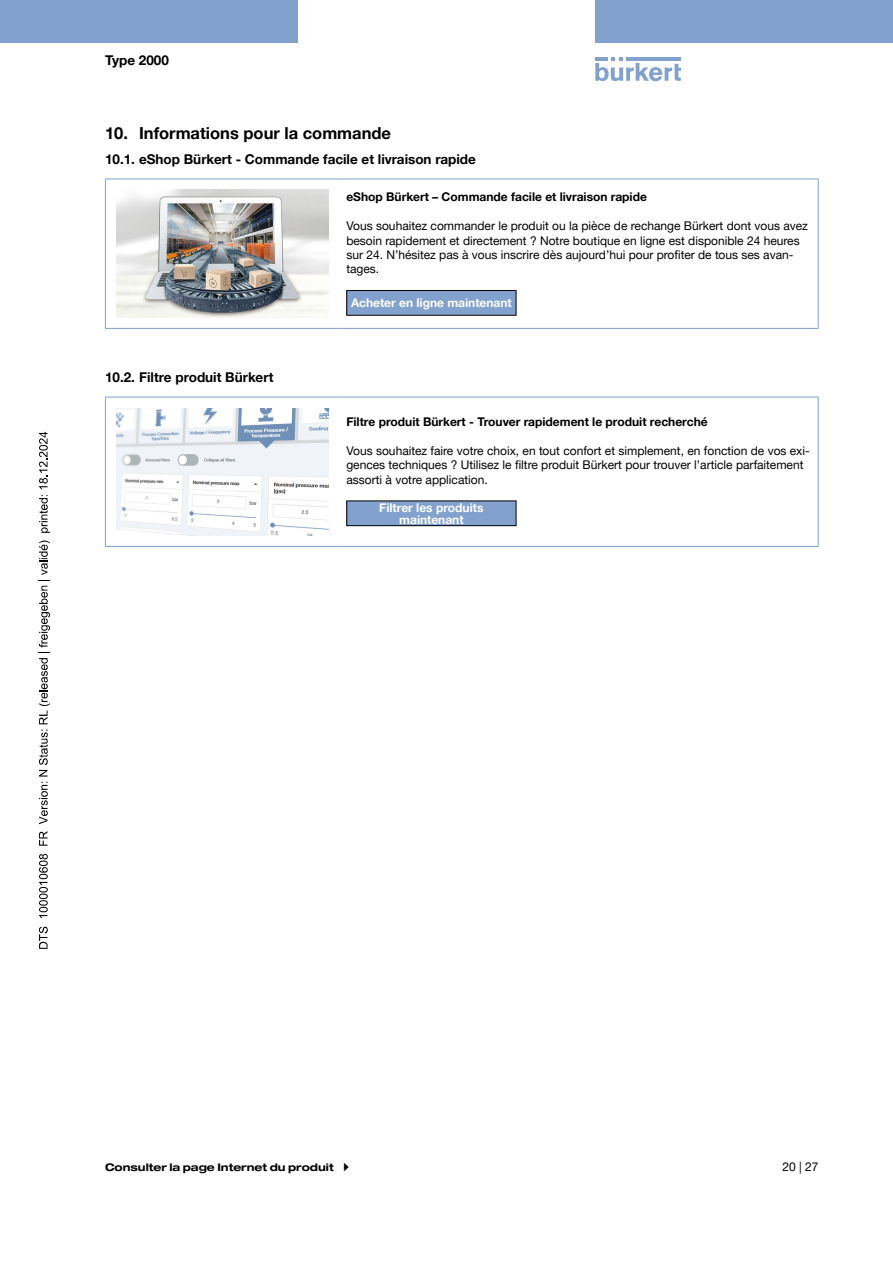
<style>
.page{position:relative;width:893px;height:1263px;background:#fff}
.page>*{position:absolute;margin:0;border:0;box-sizing:border-box;transform-origin:0 0}
.t1{font:700 16.5px "Helvetica Neue LTW1 G";color:#000}
.t2{font:700 13.5px "Helvetica Neue LTW1 G";color:#000}
.t3{font:12px/14.4px "Helvetica Neue LTW1 G";color:#000}
.t4{font:700 12px "Helvetica Neue LTW1 G";color:#000}
.t5{font:700 12px/12px "Helvetica Neue LTW1 G";color:#fff;text-align:center}
.t6{font:700 expanded 10.5px "Helvetica Neue LTW1 G";color:#000}
</style>
<div class="page">
<svg style="left:595px;top:57px;width:86px;height:24px"></svg>
<hr style="left:626px;top:57px;width:55px;height:4px;background:#82a1cc">
<div style="left:0;top:0;width:298px;height:42px;background:#82a1cc"></div>
<div style="left:595px;top:0;width:298px;height:42px;background:#82a1cc"></div>
<hr style="left:338px;top:179px;width:481px;height:1px;background:#82a1cc">
<hr style="left:818px;top:179px;width:1px;height:149px;background:#82a1cc">
<hr style="left:338px;top:328px;width:481px;height:1px;background:#82a1cc">
<hr style="left:105px;top:179px;width:233px;height:1px;background:#82a1cc">
<hr style="left:105px;top:179px;width:1px;height:149px;background:#82a1cc">
<hr style="left:105px;top:328px;width:233px;height:1px;background:#82a1cc">
<img style="left:116px;top:190px;width:213px;height:127px">
<div style="left:347px;top:290px;width:169px;height:25px;background:#82a1cc"></div>
<div style="left:346px;top:290px;width:170px;height:26px;border:1px solid #000"></div>
<hr style="left:338px;top:397px;width:481px;height:1px;background:#82a1cc">
<hr style="left:818px;top:397px;width:1px;height:149px;background:#82a1cc">
<hr style="left:338px;top:546px;width:481px;height:1px;background:#82a1cc">
<hr style="left:105px;top:397px;width:233px;height:1px;background:#82a1cc">
<hr style="left:105px;top:397px;width:1px;height:149px;background:#82a1cc">
<hr style="left:105px;top:546px;width:233px;height:1px;background:#82a1cc">
<img style="left:116px;top:408px;width:213px;height:128px">
<div style="left:347px;top:501px;width:169px;height:25px;background:#82a1cc"></div>
<div style="left:346px;top:500px;width:170px;height:26px;border:1px solid #000"></div>
<svg style="left:39px;top:927px;width:9px;height:22px"></svg>
<svg style="left:39px;top:854px;width:9px;height:64px"></svg>
<svg style="left:39px;top:831px;width:9px;height:15px"></svg>
<svg style="left:39px;top:782px;width:9px;height:42px"></svg>
<svg style="left:39px;top:540px;width:11px;height:236px"></svg>
<svg style="left:39px;top:495px;width:11px;height:38px"></svg>
<svg style="left:39px;top:432px;width:9px;height:57px"></svg>
<p class="t2" style="left:105px;top:52px;width:65px">Type 2000</p>
<h1 class="t1" style="left:105px;top:123px;width:287px">10. Informations pour la commande</h1>
<p class="t2" style="left:105px;top:151px;width:372px">10.1. eShop Bürkert - Commande facile et livraison rapide</p>
<p class="t4" style="left:346px;top:190px;width:302px">eShop Bürkert – Commande facile et livraison rapide</p>
<p class="t3" style="left:346px;top:219px;width:463px">Vous souhaitez commander le produit ou la pièce de rechange Bürkert dont vous avez besoin rapidement et directement ? Notre boutique en ligne est disponible 24 heures sur 24. N’hésitez pas à vous inscrire dès aujourd’hui pour profiter de tous ses avan&shy;tages.</p>
<p class="t5" style="left:351px;top:297px;width:162px">Acheter en ligne maintenant</p>
<p class="t2" style="left:105px;top:369px;width:170px">10.2. Filtre produit Bürkert</p>
<p class="t4" style="left:346px;top:414px;width:363px">Filtre produit Bürkert - Trouver rapidement le produit recherché</p>
<p class="t3" style="left:346px;top:443px;width:465px">Vous souhaitez faire votre choix, en tout confort et simplement, en fonction de vos exi&shy;gences techniques ? Utilisez le filtre produit Bürkert pour trouver l’article parfaitement assorti à votre application.</p>
<p class="t5" style="left:379px;top:501px;width:106px">Filtrer les produits maintenant</p>
<p class="t6" style="left:105px;top:1161px;width:230px">Consulter la page Internet du produit</p>
<p class="t3" style="left:782px;top:1159px;width:38px">20 | 27</p>
</div>
